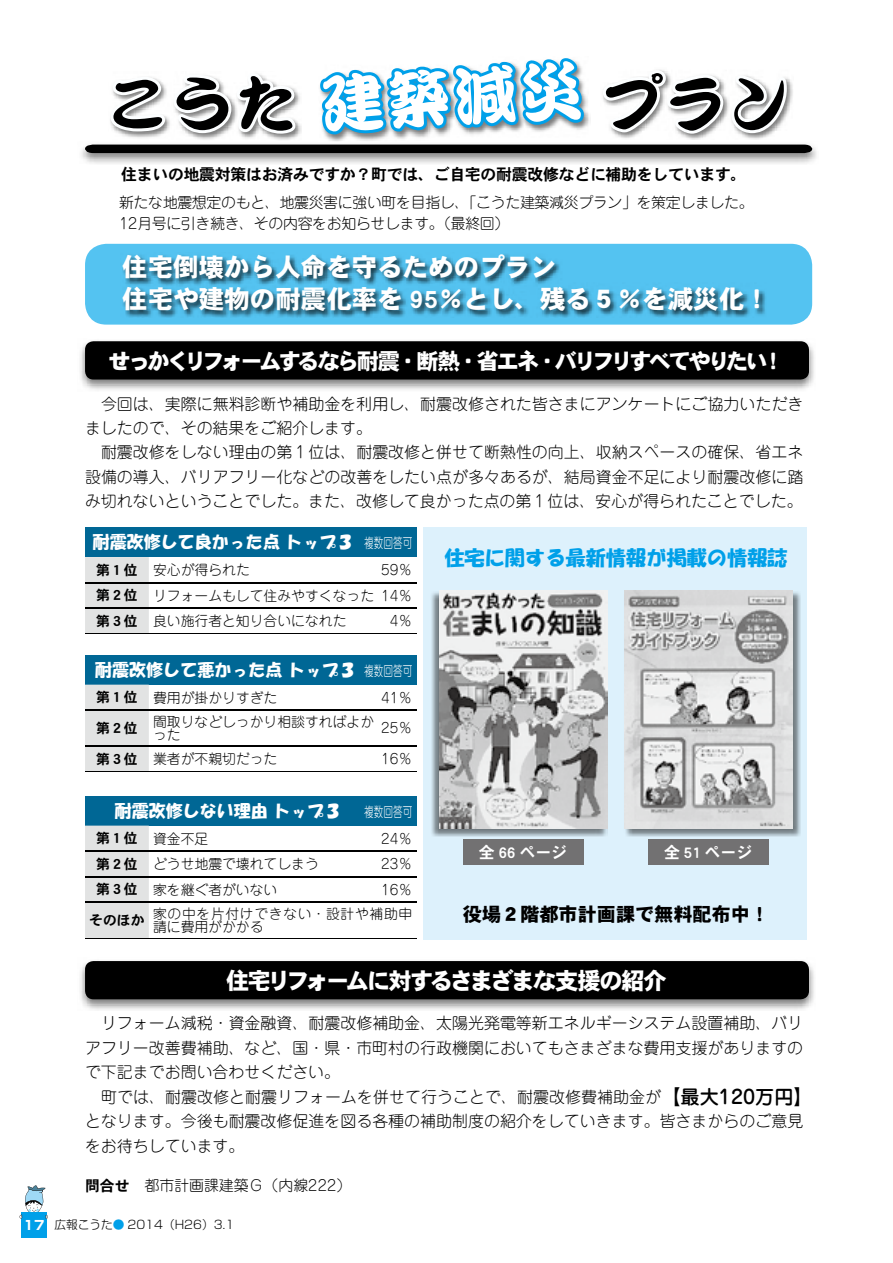
<style>
.page{position:relative;width:893px;height:1263px;background:#fff}
.page>*{position:absolute;margin:0;border:0;box-sizing:border-box;transform-origin:0 0}
.t1{font:63.75px "DF Kan Tei Ryu Std W9";color:#000}
.t2{font:63.75px "DF Kan Tei Ryu Std W9";color:#fff}
.t3{font:25.5px/32px "DFHS Gothic Std W9";color:#fff}
.t4{font:23.4px "DFHS Gothic Std W9";letter-spacing:-.095em;color:#fff}
.t5{font:22.35px "DFHS Gothic Std W9";letter-spacing:-.13em;color:#fff}
.t6{font:20.25px "HGS Soei Kakupoptai";color:#00a0e9}
.t7{font:19.2px "DFHS Gothic Std W9";color:#000}
.t8{font:16.95px "HGS Soei Kakupoptai";color:#fff}
.t9{font:300 15.9px/24.5px "Jun 101 Pro";color:#000}
.t10{font:15.9px "DFHS Gothic Std W7";letter-spacing:-.02em;color:#000}
.t11{font:15.9px "DFHS Gothic Std W7";color:#fff}
.t12{font:300 14.85px/21.3px "Jun 101 Pro";letter-spacing:-.02em;color:#000}
.t13{font:300 14.85px "Jun 101 Pro";color:#000}
.t14{font:300 13.8px/25.3px "Jun 101 Pro";color:#000;text-align:justify}
.t15{font:300 13.8px/13.8px "Jun 101 Pro";letter-spacing:.05em;color:#000}
.t16{font:13.8px "DFHS Gothic Std W7";color:#000}
.t17{font:300 11.7px "Shin Go Pro";color:#000}
.s1{font-family:"Jun 101 Pro";font-weight:300;font-size:13.8px}
.s2{font-family:"DFHS Gothic Std W7";font-weight:400}
.s3{font-family:"Jun 34 Pro";font-weight:500;font-size:19.2px}
.s4{font-weight:700;font-size:12.75px;color:#fff}
.s5{color:#00a0e9}
</style>
<div class="page">
<div style="left:423px;top:527px;width:384px;height:413px;background:#ddf1fc"></div>
<div style="left:85px;top:244px;width:727px;height:81px;background:#54c3f1;border-radius:21px"></div>
<img style="left:80px;top:340px;width:734px;height:50px">
<div style="left:85px;top:341px;width:724px;height:38px;background:#000;border-radius:9px"></div>
<img style="left:80px;top:960px;width:734px;height:50px">
<div style="left:85px;top:961px;width:724px;height:38px;background:#000;border-radius:9px"></div>
<div style="left:85px;top:145px;width:727px;height:8px;background:#000"></div>
<img style="left:324px;top:94px;width:265px;height:47px">
<svg style="left:320px;top:58px;width:264px;height:76px"></svg>
<img style="left:115px;top:87px;width:186px;height:53px">
<svg style="left:110px;top:77px;width:55px;height:54px"></svg>
<svg style="left:174px;top:75px;width:57px;height:58px"></svg>
<svg style="left:237px;top:74px;width:58px;height:60px"></svg>
<img style="left:614px;top:69px;width:179px;height:71px">
<svg style="left:603px;top:70px;width:120px;height:64px"></svg>
<svg style="left:731px;top:75px;width:56px;height:58px"></svg>
<img style="left:122px;top:254px;width:644px;height:63px">
<div style="left:85px;top:527px;width:332px;height:30px;background:#006795"></div>
<div style="left:85px;top:557px;width:64px;height:76px;background:#e2e3e3"></div>
<hr style="left:85px;top:582px;width:64px;height:1px;background:#000">
<hr style="left:149px;top:582px;width:229px;height:1px;background:#000">
<hr style="left:378px;top:582px;width:39px;height:1px;background:#000">
<hr style="left:85px;top:608px;width:64px;height:1px;background:#000">
<hr style="left:149px;top:608px;width:229px;height:1px;background:#000">
<hr style="left:378px;top:608px;width:39px;height:1px;background:#000">
<hr style="left:85px;top:633px;width:64px;height:1px;background:#000">
<hr style="left:149px;top:633px;width:229px;height:1px;background:#000">
<hr style="left:378px;top:633px;width:39px;height:1px;background:#000">
<div style="left:85px;top:655px;width:332px;height:30px;background:#006795"></div>
<div style="left:85px;top:685px;width:64px;height:86px;background:#e2e3e3"></div>
<hr style="left:85px;top:710px;width:64px;height:1px;background:#000">
<hr style="left:149px;top:710px;width:229px;height:1px;background:#000">
<hr style="left:378px;top:710px;width:39px;height:1px;background:#000">
<hr style="left:85px;top:746px;width:64px;height:1px;background:#000">
<hr style="left:149px;top:746px;width:229px;height:1px;background:#000">
<hr style="left:378px;top:746px;width:39px;height:1px;background:#000">
<hr style="left:85px;top:771px;width:64px;height:1px;background:#000">
<hr style="left:149px;top:771px;width:229px;height:1px;background:#000">
<hr style="left:378px;top:771px;width:39px;height:1px;background:#000">
<div style="left:85px;top:796px;width:332px;height:30px;background:#006795"></div>
<div style="left:85px;top:826px;width:64px;height:112px;background:#e2e3e3"></div>
<hr style="left:85px;top:850px;width:64px;height:2px;background:#000">
<hr style="left:149px;top:850px;width:229px;height:2px;background:#000">
<hr style="left:378px;top:850px;width:39px;height:2px;background:#000">
<hr style="left:85px;top:876px;width:64px;height:1px;background:#000">
<hr style="left:149px;top:876px;width:229px;height:1px;background:#000">
<hr style="left:378px;top:876px;width:39px;height:1px;background:#000">
<hr style="left:85px;top:902px;width:64px;height:1px;background:#000">
<hr style="left:149px;top:902px;width:229px;height:1px;background:#000">
<hr style="left:378px;top:902px;width:39px;height:1px;background:#000">
<hr style="left:85px;top:938px;width:64px;height:1px;background:#000">
<hr style="left:149px;top:938px;width:229px;height:1px;background:#000">
<hr style="left:378px;top:938px;width:39px;height:1px;background:#000">
<img style="left:624px;top:590px;width:177px;height:247px">
<img style="left:624px;top:590px;width:168px;height:238px">
<img style="left:431px;top:592px;width:176px;height:245px">
<img style="left:439px;top:590px;width:168px;height:238px">
<div style="left:463px;top:839px;width:120px;height:26px;background:#727172"></div>
<div style="left:648px;top:839px;width:121px;height:26px;background:#727172"></div>
<svg style="left:19px;top:1185px;width:29px;height:53px"></svg>
<h1 class="t1" style="left:106px;top:70px;width:193px">こうた</h1>
<h1 class="t2" style="left:319px;top:70px;width:264px;rotate:-3deg">建築減災</h1>
<h1 class="t1" style="left:600px;top:70px;width:193px">プラン</h1>
<p class="t10" style="left:121px;top:165px;width:627px">住まいの地震対策はお済みですか？町では、ご自宅の耐震改修などに補助をしています。</p>
<p class="t12" style="left:119px;top:190px;width:636px">新たな地震想定のもと、地震災害に強い町を目指し、「こうた建築減災プラン」を策定しました。<br>12月号に引き続き、その内容をお知らせします。（最終回）</p>
<h2 class="t3" style="left:122px;top:250px;width:649px">住宅倒壊から人命を守るためのプラン<br>住宅や建物の耐震化率を 95％とし、残る５％を減災化！</h2>
<h3 class="t5" style="left:109px;top:348px;width:677px">せっかくリフォームするなら耐震・断熱・省エネ・バリフリすべてやりたい！</h3>
<p class="t9" style="left:85px;top:389px;width:720px">　今回は、実際に無料診断や補助金を利用し、耐震改修された皆さまにアンケートにご協力いただきましたので、その結果をご紹介します。<br>　耐震改修をしない理由の第１位は、耐震改修と併せて断熱性の向上、収納スペースの確保、省エネ設備の導入、バリアフリー化などの改善をしたい点が多々あるが、結局資金不足により耐震改修に踏み切れないということでした。また、改修して良かった点の第１位は、安心が得られたことでした。</p>
<p class="t8" style="left:93px;top:534px;width:321px">耐震改修して良かった点 トップ３ <span class="s1">複数回答可</span></p>
<p class="t14" style="left:96px;top:556px;width:155px"><span class="s2">第１位</span> 安心が得られた</p>
<p class="t14" style="left:96px;top:556px;width:318px;text-indent:285px">59％<span class="s2">第２位</span> リフォームもして住みやすくなった 14％<span class="s2">第３位</span> 良い施行者と知り合いになれた</p>
<p class="t14" style="left:390px;top:606px;width:24px">4％</p>
<p class="t8" style="left:95px;top:661px;width:319px">耐震改修して悪かった点 トップ３ <span class="s1">複数回答可</span></p>
<p class="t14" style="left:96px;top:683px;width:183px"><span class="s2">第１位</span> 費用が掛かりすぎた</p>
<p class="t14" style="left:381px;top:683px;width:33px">41％</p>
<p class="t16" style="left:96px;top:721px;width:43px">第２位</p>
<p class="t14" style="left:153px;top:713px;width:223px;line-height:13.8px">間取りなどしっかり相談すればよかった</p>
<p class="t14" style="left:381px;top:714px;width:33px">25％</p>
<p class="t14" style="left:96px;top:745px;width:183px"><span class="s2">第３位</span> 業者が不親切だった</p>
<p class="t14" style="left:381px;top:745px;width:33px">16％</p>
<p class="t8" style="left:98px;top:802px;width:316px">　耐震改修しない理由 トップ３ 　<span class="s1">複数回答可</span></p>
<p class="t14" style="left:96px;top:824px;width:114px"><span class="s2">第１位</span> 資金不足</p>
<p class="t14" style="left:381px;top:824px;width:33px">24％</p>
<p class="t14" style="left:96px;top:850px;width:224px"><span class="s2">第２位</span> どうせ地震で壊れてしまう</p>
<p class="t14" style="left:381px;top:850px;width:33px">23％</p>
<p class="t14" style="left:96px;top:875px;width:183px"><span class="s2">第３位</span> 家を継ぐ者がいない</p>
<p class="t14" style="left:381px;top:875px;width:33px">16％</p>
<p class="t16" style="left:89px;top:913px;width:57px">そのほか</p>
<p class="t15" style="left:153px;top:905px;width:261px">家の中を片付けできない・設計や補助申請に費用がかかる</p>
<p class="t6" style="left:444px;top:547px;width:345px">住宅に関する最新情報が掲載の情報誌</p>
<p class="t11" style="left:479px;top:844px;width:90px">全 66 ページ</p>
<p class="t11" style="left:664px;top:844px;width:90px">全 51 ページ</p>
<p class="t7" style="left:463px;top:904px;width:308px">役場２階都市計画課で無料配布中！</p>
<h3 class="t4" style="left:226px;top:968px;width:442px">住宅リフォームに対するさまざまな支援の紹介</h3>
<p class="t9" style="left:85px;top:1009px;width:729px">　リフォーム減税・資金融資、耐震改修補助金、太陽光発電等新エネルギーシステム設置補助、バリアフリー改善費補助、など、国・県・市町村の行政機関においてもさまざまな費用支援がありますので下記までお問い合わせください。<br>　町では、耐震改修と耐震リフォームを併せて行うことで、耐震改修費補助金が<span class="s3">【最大120万円】</span>となります。今後も耐震改修促進を図る各種の補助制度の紹介をしていきます。皆さまからのご意見をお待ちしています。</p>
<p class="t13" style="left:85px;top:1174px;width:268px"><span class="s2">問合せ　</span>都市計画課建築Ｇ（内線222）</p>
<p class="t17" style="left:24px;top:1215px;width:212px"><span class="s4">17</span> 広報こうた<span class="s5">●</span> 2014（H26）3.1</p>
</div>
